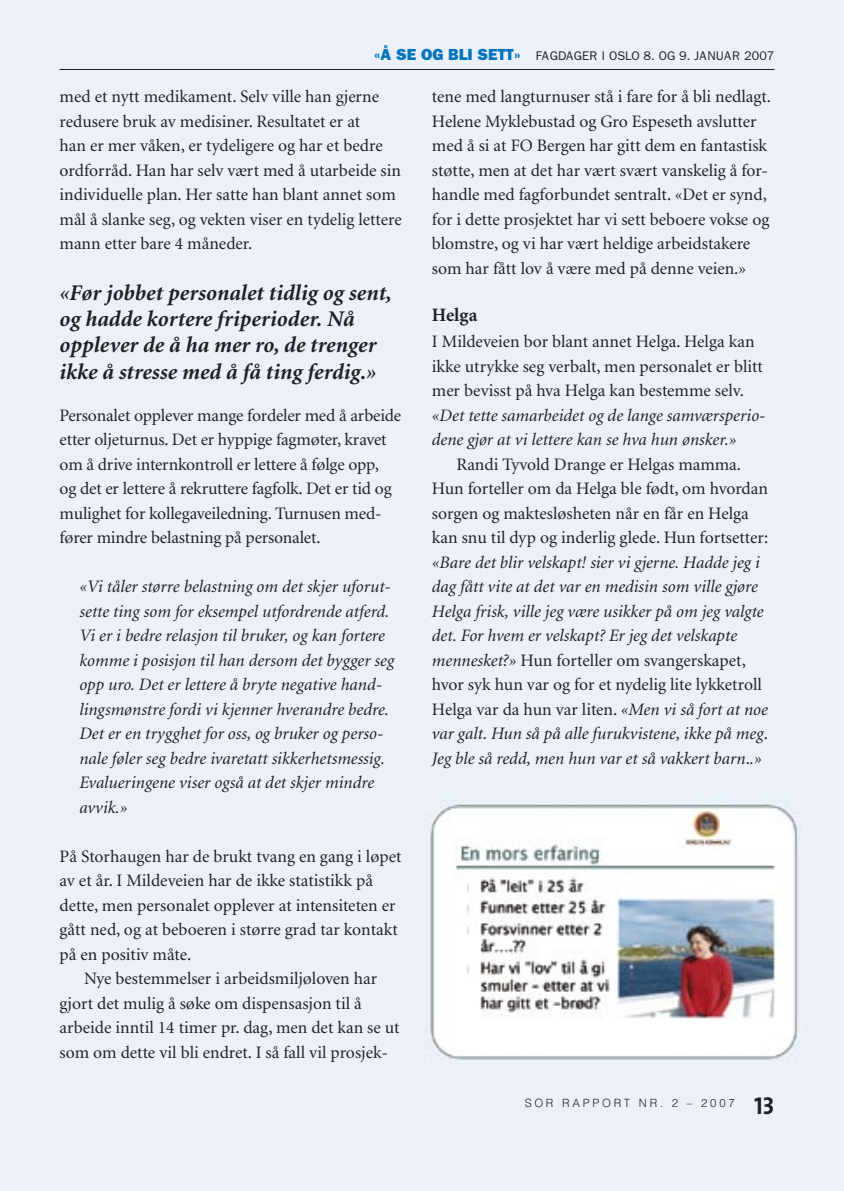
<style>
.page{position:relative;width:844px;height:1191px;background:#fff}
.page>*{position:absolute;margin:0;border:0;box-sizing:border-box;transform-origin:0 0}
.Sitat{font:italic 700 22.4px/26.2px "Minion";color:#212125}
.MT_2_Rett{font:700 18.9px "Minion";color:#212125}
.Brødtekst{font:17.5px/24.5px "Minion";color:#212125}
.Brødtekst_innrykk{font:italic 17.5px/24.5px "Minion";color:#212125}
.Brødtekst_innrykk-2{font:17.5px/24.5px "Minion";color:#212125}
.Sitat_kursiv{font:italic 17.5px/24.5px "Minion";color:#212125}
.t1{font:12.6px "Franklin Gothic";color:#212125}
.t2{font:300 11.38px "Helvetica";letter-spacing:.24em;color:#212125}
.s1{font-weight:800;font-size:16.1px;color:#0075bd}
.s2{font-style:italic}
.s3{font-style:normal}
.s4{font-family:"The Sans Bold Caps";font-weight:400;font-size:24.5px}
</style>
<div class="page">
<div style="left:0;top:0;width:843px;height:1191px;background:#ebf0f9"></div>
<hr style="left:60px;top:69px;width:714px;height:1px;background:#212125">
<img style="left:430px;top:804px;width:368px;height:256px">
<p class="t1" style="left:374px;top:49px;width:402px"><span class="s1">«Å SE OG BLI SETT»</span> FAGDAGER I OSLO 8. OG 9. JANUAR 2007</p>
<p class="Brødtekst" style="left:60px;top:85px;width:343px">med et nytt medikament. Selv ville han gjerne redusere bruk av medisiner. Resultatet er at<br>han er mer våken, er tydeligere og har et bedre ordforråd. Han har selv vært med å utarbeide sin individuelle plan. Her satte han blant annet som mål å slanke seg, og vekten viser en tydelig lettere mann etter bare 4 måneder.</p>
<p class="Sitat" style="left:60px;top:280px;width:333px">«Før jobbet personalet tidlig og sent, og hadde kortere friperioder. Nå opplever de å ha mer ro, de trenger ikke å stresse med å få ting ferdig.»</p>
<p class="Brødtekst" style="left:60px;top:403px;width:343px">Personalet opplever mange fordeler med å arbeide etter oljeturnus. Det er hyppige fagmøter, kravet om å drive internkontroll er lettere å følge opp,<br>og det er lettere å rekruttere fagfolk. Det er tid og mulighet for kollegaveiledning. Turnusen med&shy;fører mindre belastning på personalet.</p>
<p class="Sitat_kursiv" style="left:79px;top:575px;width:316px">«Vi tåler større belastning om det skjer uforut&shy;sette ting som for eksempel utfordrende atferd.<br>Vi er i bedre relasjon til bruker, og kan fortere komme i posisjon til han dersom det bygger seg opp uro. Det er lettere å bryte negative hand&shy;lingsmønstre fordi vi kjenner hverandre bedre.<br>Det er en trygghet for oss, og bruker og perso&shy;nale føler seg bedre ivaretatt sikkerhetsmessig.<br>Evalueringene viser også at det skjer mindre avvik.»</p>
<p class="Brødtekst" style="left:60px;top:844px;width:343px">På Storhaugen har de brukt tvang en gang i løpet av et år. I Mildeveien har de ikke statistikk på dette, men personalet opplever at intensiteten er gått ned, og at beboeren i større grad tar kontakt på en positiv måte.</p>
<p class="Brødtekst_innrykk-2" style="left:60px;top:967px;width:341px;text-indent:24px">Nye bestemmelser i arbeidsmiljøloven har gjort det mulig å søke om dispensasjon til å arbeide inntil 14 timer pr. dag, men det kan se ut som om dette vil bli endret. I så fall vil prosjek-</p>
<p class="Brødtekst_innrykk-2" style="left:432px;top:85px;width:340px">tene med langturnuser stå i fare for å bli nedlagt.<br>Helene Myklebustad og Gro Espeseth avslutter med å si at FO Bergen har gitt dem en fantastisk støtte, men at det har vært svært vanskelig å for&shy;handle med fagforbundet sentralt. «Det er synd, for i dette prosjektet har vi sett beboere vokse og blomstre, og vi har vært heldige arbeidstakere som har fått lov å være med på denne veien.»</p>
<p class="MT_2_Rett" style="left:432px;top:305px;width:47px">Helga</p>
<p class="Brødtekst" style="left:432px;top:330px;width:335px">I Mildeveien bor blant annet Helga. Helga kan ikke utrykke seg verbalt, men personalet er blitt mer bevisst på hva Helga kan bestemme selv. <span class="s2">«Det tette samarbeidet og de lange samværsperio&shy;dene gjør at vi lettere kan se hva hun ønsker.»</span></p>
<p class="Brødtekst_innrykk" style="left:432px;top:452px;width:338px;text-indent:25px"><span class="s3">Randi Tyvold Drange er Helgas mamma.<br>Hun forteller om da Helga ble født, om hvordan sorgen og maktesløsheten når en får en Helga kan snu til dyp og inderlig glede. Hun fortsetter: </span>«Bare det blir velskapt! sier vi gjerne. Hadde jeg i dag fått vite at det var en medisin som ville gjøre Helga frisk, ville jeg være usikker på om jeg valgte det. For hvem er velskapt? Er jeg det velskapte mennesket?» <span class="s3">Hun forteller om svangerskapet, hvor syk hun var og for et nydelig lite lykketroll Helga var da hun var liten.</span> «Men vi så fort at noe var galt. Hun så på alle furukvistene, ikke på meg<span class="s3">.<br></span>Jeg ble så redd, men hun var et så vakkert barn<span class="s3">.</span>.»</p>
<p class="t2" style="left:524px;top:1095px;width:251px">SOR RAPPORT NR. 2 – 2007 <span class="s4">13</span></p>
</div>
